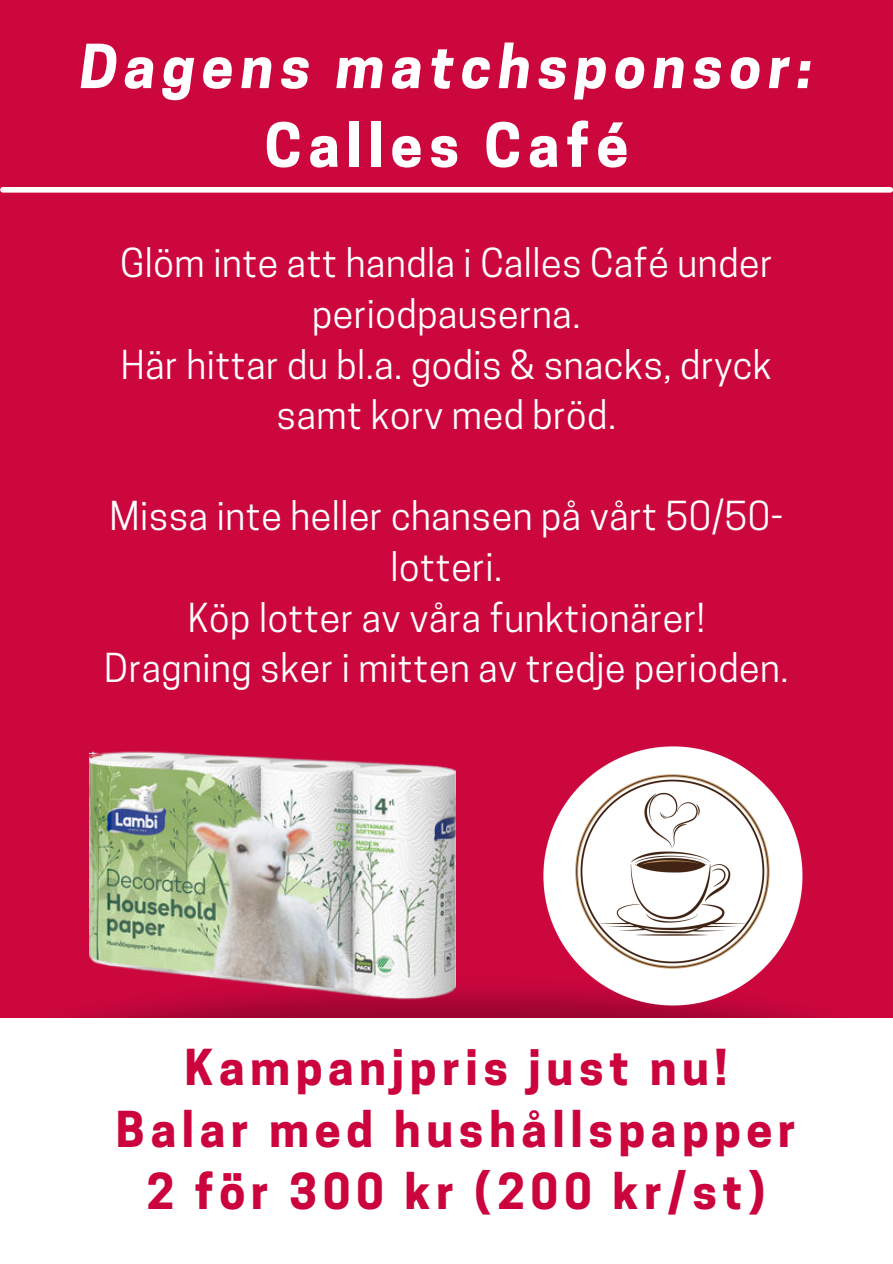
<style>
.page{position:relative;width:893px;height:1264px;background:#fff}
.page>*{position:absolute;margin:0;border:0;box-sizing:border-box;transform-origin:0 0}
.t1{font:italic 700 57px "Cooper Hewitt";letter-spacing:.12em;color:#fff}
.t2{font:700 57px "Cooper Hewitt";letter-spacing:.12em;color:#fff}
.t3{font:700 46.5px/61.8px "Cooper Hewitt";letter-spacing:.12em;color:#cb043d;text-align:center}
.t4{font:37.5px/50.6px "Cooper Hewitt";letter-spacing:.015em;color:#fff;text-align:center}
</style>
<div class="page">
<div style="left:0;top:0;width:892px;height:1262px;background:#cb073e"></div>
<div style="left:3px;top:187px;width:887px;height:6px;background:#fff"></div>
<div style="left:0;top:1017px;width:892px;height:245px;background:#fff"></div>
<img style="left:543px;top:746px;width:260px;height:260px">
<img style="left:89px;top:751px;width:367px;height:267px">
<h1 class="t1" style="left:80px;top:45px;width:733px">Dagens matchsponsor:</h1>
<h1 class="t2" style="left:264px;top:124px;width:365px">Calles Café</h1>
<p class="t4" style="left:120px;top:243px;width:654px">Glöm inte att handla i Calles Café under periodpauserna.<br>Här hittar du bl.a. godis &amp; snacks, dryck samt korv med bröd.</p>
<p class="t4" style="left:104px;top:496px;width:685px">Missa inte heller chansen på vårt 50/50- lotteri.<br>Köp lotter av våra funktionärer!<br>Dragning sker i mitten av tredje perioden.</p>
<p class="t3" style="left:116px;top:1042px;width:681px">Kampanjpris just nu!<br>Balar med hushållspapper<br>2 för 300 kr (200 kr/st)</p>
</div>
